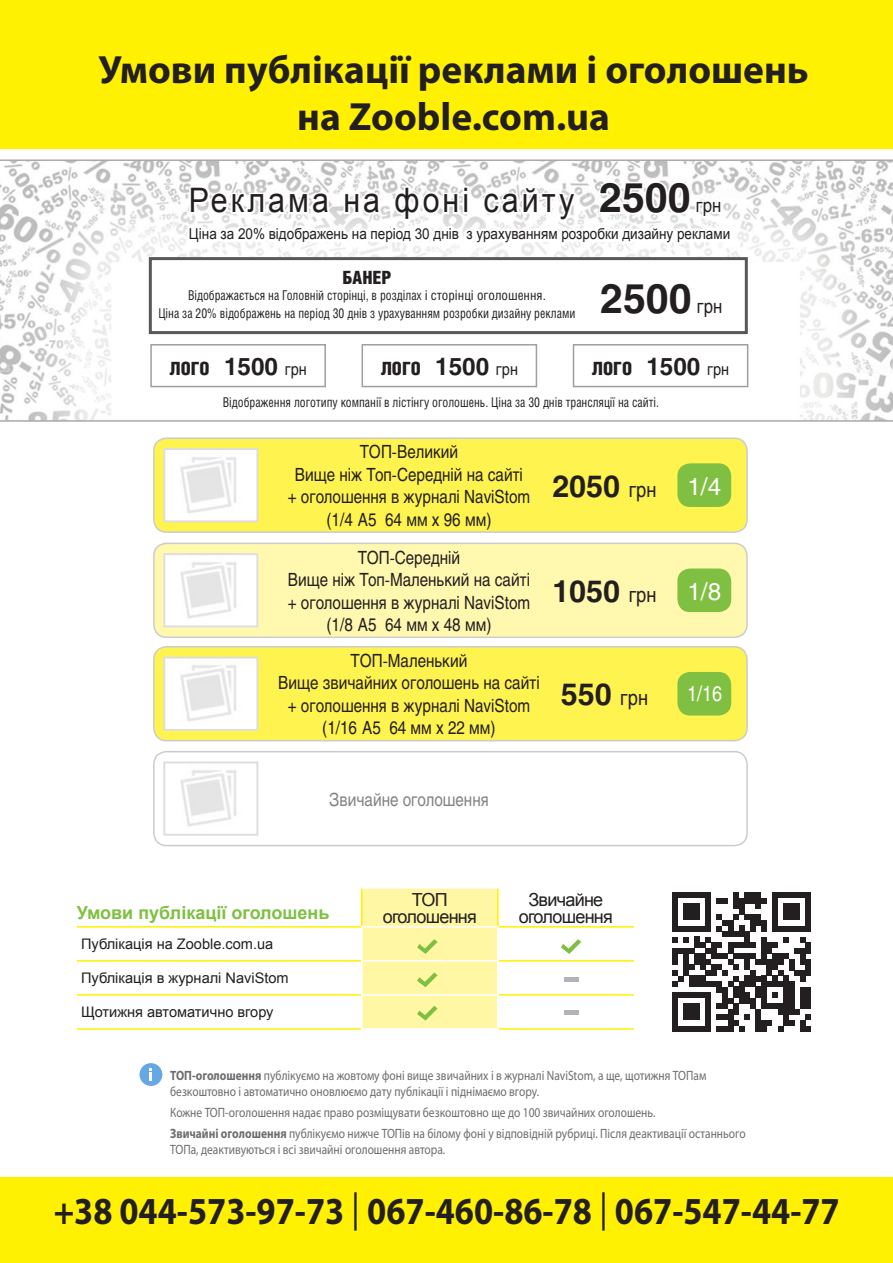
<style>
.page{position:relative;width:893px;height:1263px;background:#fff}
.page>*{position:absolute;margin:0;border:0;box-sizing:border-box;transform-origin:0 0}
.t1{font:700 40.65px "Helios";color:#231f20}
.t2{font:700 39.45px/47.4px "Myriad Pro";color:#231f20;text-align:center}
.t3{font:700 38.4px "Myriad Pro";color:#231f20;scale:.9 1}
.t4{font:33.75px "Arial";letter-spacing:.1em;color:#231f20;scale:.9 1}
.t5{font:700 30.15px "Helios";color:#231f20}
.t6{font:24px "Helios";color:#fff}
.t7{font:21px "Helios";color:#fff;scale:.85 1}
.t8{font:900 18.3px "Helios Cond";color:#231f20}
.t9{font:18px/22.5px "Helios";color:#231f20;text-align:center;scale:.84 1}
.t10{font:18px/16.5px "Arial";letter-spacing:-.04em;color:#231f20;text-align:center}
.t11{font:700 18px "Arial";color:#7fbf41}
.t12{font:18px "Helios";color:#808285;scale:.84 1}
.t13{font:15px "Arial";color:#231f20;scale:.9 1}
.t14{font:14.55px "Arial";color:#231f20}
.t15{font:13.5px/16.5px "Myriad Pro";color:#6c6d70;scale:.85 1}
.t16{font:13.5px "Helios Cond";color:#231f20;scale:.9 1}
.s1{font-weight:400;font-size:19.05px}
.s2{font-family:"Helios";font-weight:700;font-size:24px}
.s3{font-family:"Helios";font-weight:400;font-size:16.5px}
.s4{font-weight:400;font-size:20.7px}
.s5{font-weight:700}
.s6{font-weight:400}
</style>
<div class="page">
<div style="left:139px;top:1063px;width:23px;height:23px;background:#66a7e6;border-radius:50%"></div>
<svg style="left:149px;top:1068px;width:3px;height:13px"></svg>
<svg style="left:0;top:159px;width:893px;height:263px"></svg>
<div style="left:149px;top:257px;width:599px;height:77px;background:#fff;border:3px solid #57585a"></div>
<div style="left:150px;top:344px;width:176px;height:43px;background:#fff;border:2px solid #9d9fa2"></div>
<div style="left:362px;top:344px;width:175px;height:43px;background:#fff;border:2px solid #9d9fa2"></div>
<div style="left:573px;top:344px;width:175px;height:43px;background:#fff;border:2px solid #9d9fa2"></div>
<svg style="left:184px;top:171px;width:551px;height:90px"></svg>
<svg style="left:77px;top:927px;width:557px;height:88px"></svg>
<hr style="left:361px;top:889px;width:1px;height:37px;background:#fff101">
<hr style="left:497px;top:889px;width:2px;height:37px;background:#fff101">
<hr style="left:77px;top:926px;width:285px;height:1px;background:#fff101">
<hr style="left:497px;top:926px;width:137px;height:1px;background:#fff101">
<hr style="left:77px;top:960px;width:284px;height:1px;background:#fff101">
<hr style="left:499px;top:960px;width:135px;height:1px;background:#fff101">
<hr style="left:77px;top:994px;width:284px;height:2px;background:#fff101">
<hr style="left:499px;top:994px;width:135px;height:2px;background:#fff101">
<hr style="left:77px;top:1028px;width:284px;height:2px;background:#fff101">
<hr style="left:499px;top:1028px;width:135px;height:2px;background:#fff101">
<hr style="left:361px;top:926px;width:138px;height:1px;background:#fff">
<hr style="left:361px;top:927px;width:1px;height:33px;background:#fff">
<hr style="left:497px;top:927px;width:2px;height:33px;background:#fff">
<hr style="left:361px;top:960px;width:138px;height:1px;background:#fff">
<hr style="left:361px;top:961px;width:1px;height:33px;background:#fff">
<hr style="left:497px;top:961px;width:2px;height:33px;background:#fff">
<hr style="left:361px;top:994px;width:138px;height:2px;background:#fff">
<hr style="left:361px;top:996px;width:1px;height:32px;background:#fff">
<hr style="left:497px;top:996px;width:2px;height:32px;background:#fff">
<svg style="left:362px;top:889px;width:136px;height:140px;background:#fcf6a6"></svg>
<svg style="left:561px;top:939px;width:20px;height:15px"></svg>
<hr style="left:564px;top:977px;width:14px;height:4px;background:#b2b3b7">
<div style="left:564px;top:1010px;width:14px;height:5px;background:#b2b3b7"></div>
<div style="left:672px;top:892px;width:6px;height:34px;background:#231f20"></div>
<div style="left:683px;top:903px;width:6px;height:17px;background:#231f20"></div>
<div style="left:689px;top:903px;width:5px;height:17px;background:#231f20"></div>
<div style="left:694px;top:903px;width:6px;height:17px;background:#231f20"></div>
<svg style="left:678px;top:892px;width:28px;height:6px"></svg>
<div style="left:706px;top:892px;width:5px;height:34px;background:#231f20"></div>
<svg style="left:717px;top:898px;width:11px;height:5px"></svg>
<div style="left:733px;top:892px;width:6px;height:17px;background:#231f20"></div>
<div style="left:739px;top:898px;width:5px;height:17px;background:#231f20"></div>
<div style="left:744px;top:892px;width:6px;height:11px;background:#231f20"></div>
<div style="left:750px;top:892px;width:6px;height:11px;background:#231f20"></div>
<div style="left:756px;top:892px;width:5px;height:17px;background:#231f20"></div>
<svg style="left:761px;top:898px;width:6px;height:5px"></svg>
<div style="left:772px;top:892px;width:6px;height:34px;background:#231f20"></div>
<div style="left:783px;top:903px;width:6px;height:17px;background:#231f20"></div>
<div style="left:789px;top:903px;width:5px;height:17px;background:#231f20"></div>
<div style="left:794px;top:903px;width:6px;height:17px;background:#231f20"></div>
<svg style="left:778px;top:892px;width:28px;height:6px"></svg>
<div style="left:806px;top:892px;width:5px;height:34px;background:#231f20"></div>
<svg style="left:672px;top:915px;width:139px;height:116px"></svg>
<div style="left:0;top:1178px;width:893px;height:85px;background:#fff101"></div>
<div style="left:154px;top:438px;width:593px;height:94px;background:#fff34f;border-radius:13px"></div>
<div style="left:153px;top:437px;width:595px;height:96px;border:2px solid #cbccce;border-radius:13px"></div>
<div style="left:154px;top:543px;width:593px;height:94px;background:#fff8ae;border-radius:13px"></div>
<div style="left:153px;top:543px;width:595px;height:95px;border:2px solid #cbccce;border-radius:13px"></div>
<div style="left:154px;top:647px;width:593px;height:94px;background:#fff34f;border-radius:13px"></div>
<div style="left:153px;top:646px;width:595px;height:95px;border:2px solid #cbccce;border-radius:13px"></div>
<div style="left:153px;top:751px;width:595px;height:95px;border:2px solid #cbccce;border-radius:13px"></div>
<div style="left:164px;top:449px;width:93px;height:72px;background:#fff"></div>
<img style="left:180px;top:457px;width:57px;height:57px">
<div style="left:163px;top:448px;width:95px;height:74px;border:2px solid #dcdddf"></div>
<div style="left:164px;top:554px;width:93px;height:72px;background:#fff"></div>
<img style="left:180px;top:562px;width:57px;height:57px">
<div style="left:163px;top:553px;width:95px;height:74px;border:2px solid #dcdddf"></div>
<div style="left:164px;top:658px;width:93px;height:72px;background:#fff"></div>
<img style="left:180px;top:665px;width:57px;height:57px">
<div style="left:163px;top:657px;width:95px;height:74px;border:2px solid #dcdddf"></div>
<img style="left:180px;top:770px;width:57px;height:57px">
<div style="left:163px;top:761px;width:95px;height:75px;border:2px solid #dcdddf"></div>
<div style="left:677px;top:463px;width:54px;height:44px;background:#7fbf41;border-radius:13px"></div>
<div style="left:677px;top:568px;width:54px;height:44px;background:#7fbf41;border-radius:13px"></div>
<div style="left:677px;top:672px;width:54px;height:43px;background:#7fbf41;border-radius:13px"></div>
<div style="left:0;top:0;width:893px;height:149px;background:#fff101"></div>
<p class="t2" style="left:99px;top:45px;width:712px">Умови публікації реклами і оголошень на Zooble.com.ua</p>
<p class="t1" style="left:599px;top:174px;width:124px">2500 <span class="s1">грн</span></p>
<p class="t4" style="left:189px;top:178px;width:430px">Реклама на фоні сайту</p>
<p class="t13" style="left:189px;top:224px;width:603px">Ціна за 20% відображень на період 30 днів з урахуванням розробки дизайну реклами</p>
<p class="t8" style="left:342px;top:267px;width:50px">БАНЕР</p>
<p class="t16" style="left:188px;top:287px;width:399px">Відображається на Головній сторінці, в розділах і сторінці оголошення.</p>
<p class="t16" style="left:158px;top:305px;width:465px">Ціна за 20% відображень на період 30 днів з урахуванням розробки дизайну реклами</p>
<p class="t1" style="left:600px;top:275px;width:124px">2500 <span class="s1">грн</span></p>
<p class="t8" style="left:169px;top:358px;width:139px">ЛОГО <span class="s2">1500</span> <span class="s3">грн</span></p>
<p class="t8" style="left:381px;top:358px;width:139px">ЛОГО <span class="s2">1500</span> <span class="s3">грн</span></p>
<p class="t8" style="left:592px;top:358px;width:139px">ЛОГО <span class="s2">1500</span> <span class="s3">грн</span></p>
<p class="t16" style="left:223px;top:394px;width:486px">Відображення логотипу компанії в лістінгу оголошень. Ціна за 30 днів трансляції на сайті.</p>
<p class="t9" style="left:360px;top:441px;width:118px">ТОП-Великий</p>
<p class="t9" style="left:288px;top:463px;width:290px">Вище ніж Топ-Середній на сайті<br>+ оголошення в журналі NaviStom</p>
<p class="t9" style="left:326px;top:508px;width:198px">(1/4 А5 64 мм х 96 мм)</p>
<p class="t9" style="left:358px;top:546px;width:124px">ТОП-Середній</p>
<p class="t9" style="left:288px;top:568px;width:290px;text-align:left">Вище ніж Топ-Маленький на сайті + оголошення в журналі NaviStom</p>
<p class="t9" style="left:326px;top:613px;width:198px">(1/8 А5 64 мм х 48 мм)</p>
<p class="t9" style="left:351px;top:649px;width:140px">ТОП-Маленький</p>
<p class="t9" style="left:278px;top:672px;width:313px">Вище звичайних оголошень на сайті + оголошення в журналі NaviStom</p>
<p class="t9" style="left:322px;top:717px;width:208px">(1/16 А5 64 мм х 22 мм)</p>
<p class="t5" style="left:552px;top:469px;width:106px">2050 <span class="s4">грн</span></p>
<p class="t5" style="left:552px;top:574px;width:106px">1050 <span class="s4">грн</span></p>
<p class="t5" style="left:561px;top:677px;width:89px">550 <span class="s4">грн</span></p>
<p class="t12" style="left:329px;top:788px;width:191px">Звичайне оголошення</p>
<p class="t6" style="left:687px;top:472px;width:35px">1/4</p>
<p class="t6" style="left:687px;top:577px;width:35px">1/8</p>
<p class="t7" style="left:687px;top:681px;width:43px">1/16</p>
<p class="t11" style="left:77px;top:901px;width:254px">Умови публікації оголошень</p>
<p class="t14" style="left:81px;top:934px;width:194px">Публікація на Zooble.com.ua</p>
<p class="t14" style="left:81px;top:968px;width:209px">Публікація в журналі NaviStom</p>
<p class="t14" style="left:81px;top:1002px;width:194px">Щотижня автоматично вгору</p>
<p class="t10" style="left:412px;top:892px;width:37px">ТОП</p>
<p class="t10" style="left:383px;top:908px;width:96px">оголошення</p>
<p class="t10" style="left:519px;top:892px;width:96px">Звичайне оголошення</p>
<p class="t15" style="left:170px;top:1066px;width:632px"><span class="s5">ТОП-оголошення</span> публікуємо на жовтому фоні вище звичайних і в журналі NaviStom, а ще, щотижня ТОПам безкоштовно і автоматично оновлюємо дату публікації і піднімаємо вгору.</p>
<p class="t15" style="left:170px;top:1104px;width:573px">Кожне ТОП-оголошення надає право розміщувати безкоштовно ще до 100 звичайних оголошень.</p>
<p class="t15" style="left:170px;top:1124px;width:679px"><span class="s5">Звичайні оголошення</span> публікуємо нижче ТОПів на білому фоні у відповідній рубриці. Після деактивації останнього<br>ТОПа, деактивуються і всі звичайні оголошення автора.</p>
<p class="t3" style="left:54px;top:1186px;width:875px">+38 044-573-97-73 <span class="s6">|</span> 067-460-86-78 <span class="s6">|</span> 067-547-44-77</p>
</div>
